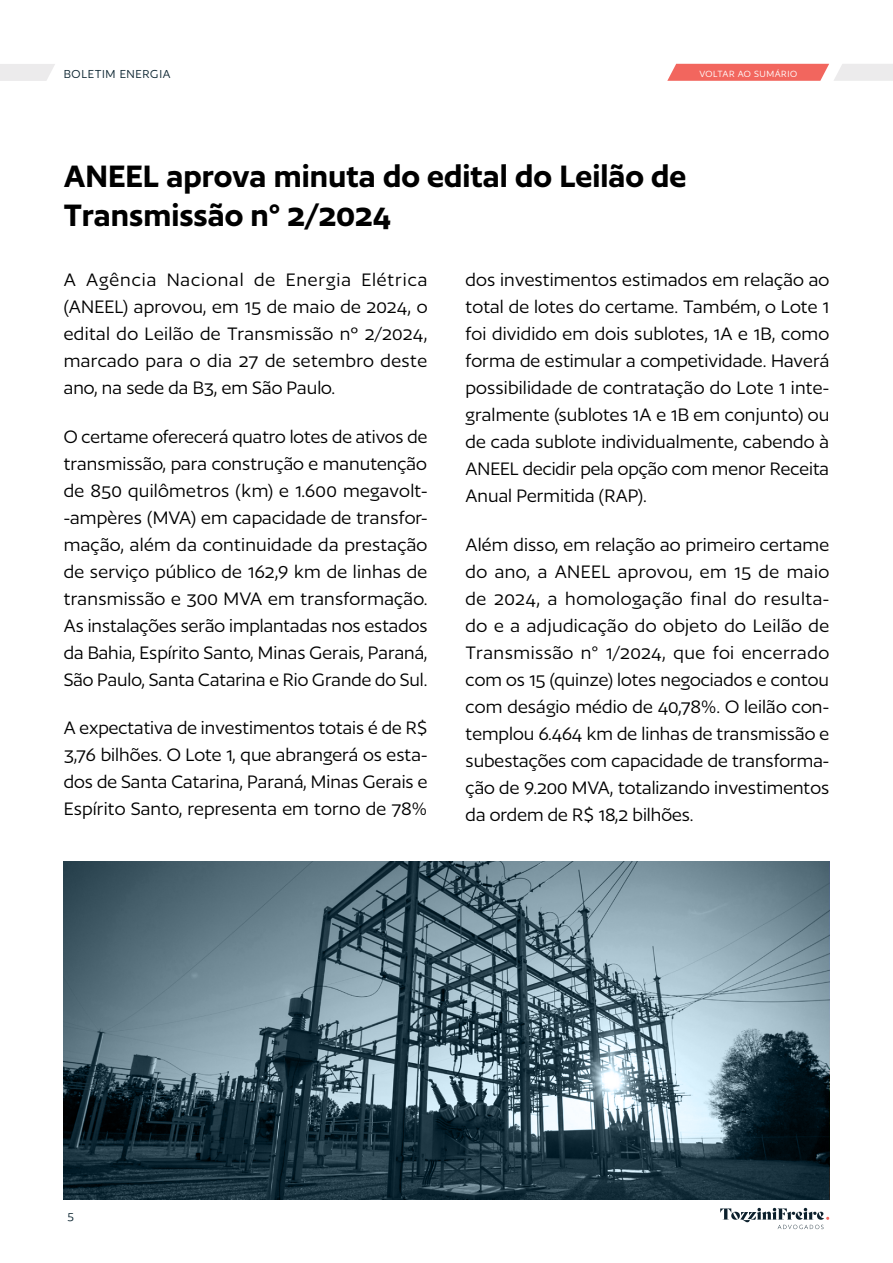
<style>
.page{position:relative;width:893px;height:1263px;background:#fff}
.page>*{position:absolute;margin:0;border:0;box-sizing:border-box;transform-origin:0 0}
.t1{font:600 36px/39px "Author";color:#000}
.t2{font:21px/27px "Author";color:#000;text-align:justify}
.t3{font:13.5px "Author";letter-spacing:.05em;color:#0b2430}
.t4{font:10.5px "Author";letter-spacing:.05em;color:#fff}
</style>
<div class="page">
<svg style="left:720px;top:1208px;width:109px;height:21px"></svg>
<svg style="left:0;top:64px;width:55px;height:17px"></svg>
<svg style="left:667px;top:64px;width:226px;height:17px;background:#f1938e"></svg>
<img style="left:64px;top:861px;width:765px;height:338px">
<p class="t3" style="left:64px;top:67px;width:108px">BOLETIM ENERGIA</p>
<p class="t4" style="left:699px;top:68px;width:99px">VOLTAR AO SUMÁRIO</p>
<h1 class="t1" style="left:64px;top:156px;width:624px">ANEEL aprova minuta do edital do Leilão de<br>Transmissão n° 2/2024</h1>
<p class="t2" style="left:64px;top:266px;width:365px">A Agência Nacional de Energia Elétrica (ANEEL) aprovou, em 15 de maio de 2024, o edital do Leilão de Transmissão nº 2/2024, marcado para o dia 27 de setembro deste ano, na sede da B3, em São Paulo.</p>
<p class="t2" style="left:64px;top:423px;width:365px">O certame oferecerá quatro lotes de ativos de transmissão, para construção e manutenção de 850 quilômetros (km) e 1.600 megavolt--ampères (MVA) em capacidade de transfor&shy;mação, além da continuidade da prestação de serviço público de 162,9 km de linhas de transmissão e 300 MVA em transformação.<br>As instalações serão implantadas nos estados da Bahia, Espírito Santo, Minas Gerais, Paraná, São Paulo, Santa Catarina e Rio Grande do Sul.</p>
<p class="t2" style="left:64px;top:714px;width:365px">A expectativa de investimentos totais é de R$ 3,76 bilhões. O Lote 1, que abrangerá os esta&shy;dos de Santa Catarina, Paraná, Minas Gerais e Espírito Santo, representa em torno de 78%</p>
<p class="t2" style="left:466px;top:266px;width:365px">dos investimentos estimados em relação ao total de lotes do certame. Também, o Lote 1 foi dividido em dois sublotes, 1A e 1B, como forma de estimular a competividade. Haverá possibilidade de contratação do Lote 1 inte&shy;gralmente (sublotes 1A e 1B em conjunto) ou de cada sublote individualmente, cabendo à ANEEL decidir pela opção com menor Receita Anual Permitida (RAP).</p>
<p class="t2" style="left:466px;top:531px;width:365px">Além disso, em relação ao primeiro certame do ano, a ANEEL aprovou, em 15 de maio de 2024, a homologação final do resulta&shy;do e a adjudicação do objeto do Leilão de Transmissão n° 1/2024, que foi encerrado com os 15 (quinze) lotes negociados e contou com deságio médio de 40,78%. O leilão con&shy;templou 6.464 km de linhas de transmissão e subestações com capacidade de transforma&shy;ção de 9.200 MVA, totalizando investimentos da ordem de R$ 18,2 bilhões.</p>
<p class="t3" style="left:68px;top:1209px;width:8px">5</p>
</div>
